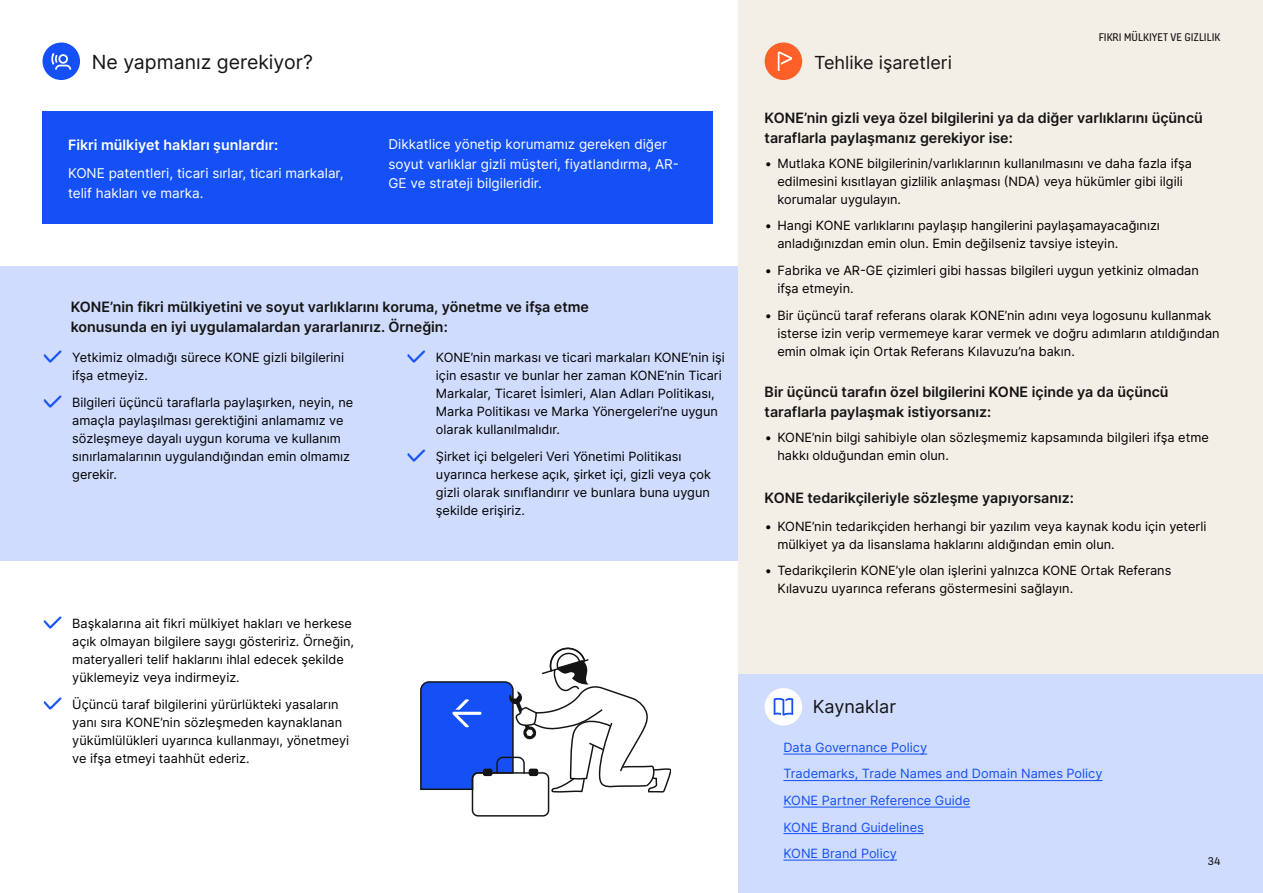
<style>
.page{position:relative;width:1263px;height:893px;background:#fff}
.page>*{position:absolute;margin:0;border:0;box-sizing:border-box;transform-origin:0 0}
.t1{font:19.5px "Inter";color:#141414}
.t2{font:18px "Inter";color:#141414}
.t3{font:600 14.25px/19.5px "Inter";color:#141414}
.t4{font:600 14.25px "Inter";color:#fff}
.t5{font:13.5px/19.5px "Inter";color:#fff}
.t6{font:12.75px/18px "Inter";color:#000}
.t7{font:12.75px/26.5px "Inter";color:#1450f5}
.t8{font:12px "KONE Information";color:#141414}
.s1{font-family:"KONE Information";font-size:28.5px;color:#1450f5}
</style>
<div class="page">
<div style="left:0;top:266px;width:738px;height:295px;background:#d0dcfd"></div>
<div style="left:738px;top:0;width:525px;height:893px;background:#f3eee6"></div>
<div style="left:738px;top:674px;width:525px;height:219px;background:#d0dcfd"></div>
<div style="left:43px;top:43px;width:37px;height:37px;background:#1450f5;border-radius:50%"></div>
<svg style="left:51px;top:53px;width:20px;height:17px"></svg>
<div style="left:765px;top:43px;width:37px;height:37px;background:#ff5f28;border-radius:50%"></div>
<svg style="left:778px;top:52px;width:14px;height:19px"></svg>
<div style="left:765px;top:688px;width:37px;height:37px;background:#fff;border-radius:50%"></div>
<svg style="left:774px;top:698px;width:19px;height:18px"></svg>
<svg style="left:420px;top:647px;width:251px;height:170px"></svg>
<hr style="left:783px;top:754px;width:144px;height:1px;background:#1450f5">
<hr style="left:783px;top:780px;width:319px;height:1px;background:#1450f5">
<hr style="left:783px;top:807px;width:187px;height:1px;background:#1450f5">
<hr style="left:783px;top:833px;width:141px;height:1px;background:#1450f5">
<hr style="left:783px;top:860px;width:114px;height:1px;background:#1450f5">
<div style="left:43px;top:111px;width:670px;height:112px;background:#1450f5"></div>
<h1 class="t1" style="left:92px;top:48px;width:222px">Ne yapmanız gerekiyor?</h1>
<h2 class="t2" style="left:814px;top:50px;width:139px">Tehlike işaretleri</h2>
<p class="t8" style="left:1099px;top:29px;width:123px">FIKRI MÜLKIYET VE GIZLILIK</p>
<p class="t4" style="left:68px;top:135px;width:212px">Fikri mülkiyet hakları şunlardır:</p>
<p class="t5" style="left:68px;top:163px;width:277px">KONE patentleri, ticari sırlar, ticari markalar, telif hakları ve marka.</p>
<p class="t5" style="left:389px;top:134px;width:292px">Dikkatlice yönetip korumamız gereken diğer soyut varlıklar gizli müşteri, fiyatlandırma, AR-<br>GE ve strateji bilgileridir.</p>
<p class="t3" style="left:71px;top:297px;width:520px">KONE’nin fikri mülkiyetini ve soyut varlıklarını koruma, yönetme ve ifşa etme konusunda en iyi uygulamalardan yararlanırız. Örneğin:</p>
<p class="t6" style="left:72px;top:348px;width:273px;text-indent:-30px"><span class="s1">✓</span> Yetkimiz olmadığı sürece KONE gizli bilgilerini ifşa etmeyiz.</p>
<p class="t6" style="left:72px;top:393px;width:282px;text-indent:-30px"><span class="s1">✓</span> Bilgileri üçüncü taraflarla paylaşırken, neyin, ne amaçla paylaşılması gerektiğini anlamamız ve sözleşmeye dayalı uygun koruma ve kullanım sınırlamalarının uygulandığından emin olmamız gerekir.</p>
<p class="t6" style="left:436px;top:348px;width:291px;text-indent:-30px"><span class="s1">✓</span> KONE’nin markası ve ticari markaları KONE’nin işi için esastır ve bunlar her zaman KONE’nin Ticari Markalar, Ticaret İsimleri, Alan Adları Politikası, Marka Politikası ve Marka Yönergeleri’ne uygun olarak kullanılmalıdır.</p>
<p class="t6" style="left:436px;top:447px;width:277px;text-indent:-30px"><span class="s1">✓</span> Şirket içi belgeleri Veri Yönetimi Politikası uyarınca herkese açık, şirket içi, gizli veya çok gizli olarak sınıflandırır ve bunlara buna uygun şekilde erişiriz.</p>
<p class="t3" style="left:765px;top:108px;width:440px">KONE’nin gizli veya özel bilgilerini ya da diğer varlıklarını üçüncü taraflarla paylaşmanız gerekiyor ise:</p>
<p class="t6" style="left:777px;top:154px;width:416px;text-indent:-13px">• Mutlaka KONE bilgilerinin/varlıklarının kullanılmasını ve daha fazla ifşa edilmesini kısıtlayan gizlilik anlaşması (NDA) veya hükümler gibi ilgili korumalar uygulayın.</p>
<p class="t6" style="left:777px;top:217px;width:384px;text-indent:-13px">• Hangi KONE varlıklarını paylaşıp hangilerini paylaşamayacağınızı anladığınızdan emin olun. Emin değilseniz tavsiye isteyin.</p>
<p class="t6" style="left:777px;top:261px;width:423px;text-indent:-13px">• Fabrika ve AR-GE çizimleri gibi hassas bilgileri uygun yetkiniz olmadan ifşa etmeyin.</p>
<p class="t6" style="left:777px;top:306px;width:444px;text-indent:-13px">• Bir üçüncü taraf referans olarak KONE’nin adını veya logosunu kullanmak isterse izin verip vermemeye karar vermek ve doğru adımların atıldığından emin olmak için Ortak Referans Kılavuzu’na bakın.</p>
<p class="t3" style="left:765px;top:382px;width:405px">Bir üçüncü tarafın özel bilgilerini KONE içinde ya da üçüncü taraflarla paylaşmak istiyorsanız:</p>
<p class="t6" style="left:777px;top:428px;width:433px;text-indent:-13px">• KONE’nin bilgi sahibiyle olan sözleşmemiz kapsamında bilgileri ifşa etme hakkı olduğundan emin olun.</p>
<p class="t3" style="left:765px;top:488px;width:311px">KONE tedarikçileriyle sözleşme yapıyorsanız:</p>
<p class="t6" style="left:777px;top:517px;width:430px;text-indent:-13px">• KONE’nin tedarikçiden herhangi bir yazılım veya kaynak kodu için yeterli mülkiyet ya da lisanslama haklarını aldığından emin olun.</p>
<p class="t6" style="left:777px;top:561px;width:395px;text-indent:-13px">• Tedarikçilerin KONE’yle olan işlerini yalnızca KONE Ortak Referans<br>Kılavuzu uyarınca referans göstermesini sağlayın.</p>
<p class="t6" style="left:72px;top:614px;width:283px;text-indent:-30px"><span class="s1">✓</span> Başkalarına ait fikri mülkiyet hakları ve herkese açık olmayan bilgilere saygı gösteririz. Örneğin, materyalleri telif haklarını ihlal edecek şekilde yüklemeyiz veya indirmeyiz.</p>
<p class="t6" style="left:72px;top:695px;width:278px;text-indent:-30px"><span class="s1">✓</span> Üçüncü taraf bilgilerini yürürlükteki yasaların yanı sıra KONE’nin sözleşmeden kaynaklanan yükümlülükleri uyarınca kullanmayı, yönetmeyi ve ifşa etmeyi taahhüt ederiz.</p>
<h2 class="t2" style="left:813px;top:694px;width:85px">Kaynaklar</h2>
<p class="t7" style="left:783px;top:734px;width:321px">Data Governance Policy<br>Trademarks, Trade Names and Domain Names Policy<br>KONE Partner Reference Guide<br>KONE Brand Guidelines<br>KONE Brand Policy</p>
<p class="t8" style="left:1208px;top:853px;width:14px">34</p>
</div>
